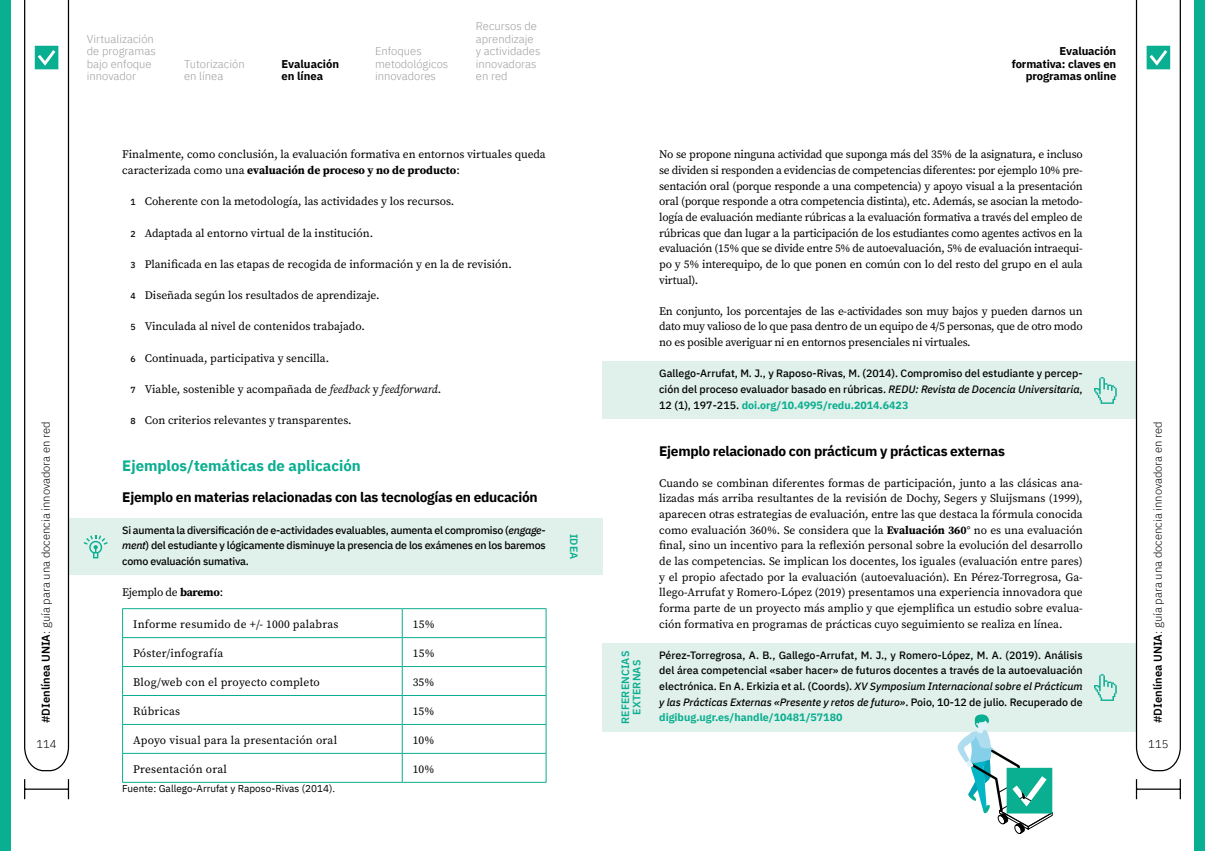
<style>
.page{position:relative;width:1205px;height:851px;background:#fff}
.page>*{position:absolute;margin:0;border:0;box-sizing:border-box;transform-origin:0 0}
.Tit_2{font:700 15px "IBM Plex Sans";color:#0aae90}
.Numeración{font:700 13.75px "IBM Plex Sans";letter-spacing:-.02em;color:#000}
.Texto_general{font:11.5px/15.6px "Source Serif Pro";color:#000;text-align:justify}
.Tabla_texto{font:11.5px "Source Serif Pro";letter-spacing:.02em;color:#000}
.Texto_general-2{font:11.5px "Source Serif Pro";letter-spacing:-.02em;color:#000}
.Viñetas{font:11.5px "Source Serif Pro";color:#000}
.t1{font:300 11.25px/12.5px "IBM Plex Sans";color:#9d9d9c}
.t2{font:300 11.25px "IBM Plex Sans";color:#000}
.Folio_general{font:700 11.25px/12.5px "IBM Plex Sans";letter-spacing:-.01em;color:#000}
.Texto_apartado{font:500 10.62px/15.6px "IBM Plex Sans";color:#000;text-align:justify}
.Texto_general-3{font:600 10.62px/11.2px "IBM Plex Sans";letter-spacing:.01em;color:#0aae90;text-align:center}
.Pie{font:10px "IBM Plex Sans";color:#000}
.s1{font-weight:600}
.s2{font-weight:700}
.s3{font-family:"IBM Plex Sans";font-weight:500;font-size:8.75px}
.s4{font-style:italic}
.s5{font-weight:700;color:#0aae90}
</style>
<div class="page">
<div style="left:0;top:0;width:11px;height:850px;background:#0aae90"></div>
<div style="left:1194px;top:0;width:11px;height:850px;background:#0aae90"></div>
<div style="left:602px;top:643px;width:554px;height:88px;background:#e0f0ea"></div>
<div style="left:602px;top:361px;width:554px;height:58px;background:#e0f0ea"></div>
<div style="left:49px;top:518px;width:553px;height:57px;background:#e0f0ea"></div>
<hr style="left:122px;top:608px;width:280px;height:1px;background:#0aae90">
<hr style="left:402px;top:608px;width:144px;height:1px;background:#0aae90">
<hr style="left:122px;top:637px;width:280px;height:1px;background:#0aae90">
<hr style="left:402px;top:637px;width:144px;height:1px;background:#0aae90">
<hr style="left:122px;top:666px;width:280px;height:1px;background:#0aae90">
<hr style="left:402px;top:666px;width:144px;height:1px;background:#0aae90">
<hr style="left:122px;top:695px;width:280px;height:1px;background:#0aae90">
<hr style="left:402px;top:695px;width:144px;height:1px;background:#0aae90">
<hr style="left:122px;top:724px;width:280px;height:1px;background:#0aae90">
<hr style="left:402px;top:724px;width:144px;height:1px;background:#0aae90">
<hr style="left:122px;top:753px;width:280px;height:1px;background:#0aae90">
<svg style="left:122px;top:609px;width:1px;height:172px"></svg>
<hr style="left:402px;top:753px;width:144px;height:1px;background:#0aae90">
<svg style="left:402px;top:609px;width:1px;height:172px"></svg>
<svg style="left:546px;top:609px;width:1px;height:172px"></svg>
<hr style="left:122px;top:781px;width:280px;height:1px;background:#0aae90">
<hr style="left:402px;top:781px;width:144px;height:1px;background:#0aae90">
<svg style="left:1094px;top:377px;width:22px;height:27px"></svg>
<svg style="left:1094px;top:674px;width:22px;height:26px"></svg>
<svg style="left:957px;top:714px;width:95px;height:119px"></svg>
<svg style="left:84px;top:535px;width:24px;height:23px"></svg>
<svg style="left:68px;top:779px;width:1px;height:20px"></svg>
<svg style="left:24px;top:779px;width:1px;height:20px"></svg>
<hr style="left:25px;top:788px;width:43px;height:1px;background:#000">
<hr style="left:1179px;top:779px;width:2px;height:20px;background:#000">
<svg style="left:1136px;top:779px;width:1px;height:20px"></svg>
<hr style="left:1136px;top:788px;width:44px;height:1px;background:#000">
<svg style="left:1135px;top:0;width:46px;height:771px"></svg>
<svg style="left:24px;top:0;width:46px;height:771px"></svg>
<p class="t2" style="left:37px;top:723px;width:303px;rotate:-90deg"><span class="s1">#DIenlínea UNIA</span>: guía para una docencia innovadora en red</p>
<p class="t2" style="left:36px;top:735px;width:22px">114</p>
<p class="t1" style="left:87px;top:32px;width:70px">Virtualización de programas bajo enfoque innovador</p>
<p class="t1" style="left:184px;top:57px;width:62px">Tutorización en línea</p>
<p class="Folio_general" style="left:281px;top:57px;width:59px">Evaluación en línea</p>
<p class="t1" style="left:375px;top:44px;width:75px">Enfoques metodológicos innovadores</p>
<p class="t1" style="left:476px;top:19px;width:66px">Recursos de aprendizaje y actividades innovadoras en red</p>
<p class="Texto_general" style="left:122px;top:147px;width:425px">Finalmente, como conclusión, la evaluación formativa en entornos virtuales queda caracterizada como una <span class="s2">evaluación de proceso y no de producto</span>:</p>
<p class="Texto_general" style="left:131px;top:194px;width:325px"><span class="s3">1</span> Coherente con la metodología, las actividades y los recursos.</p>
<p class="Texto_general" style="left:131px;top:225px;width:244px"><span class="s3">2</span> Adaptada al entorno virtual de la institución.</p>
<p class="Texto_general" style="left:131px;top:256px;width:383px"><span class="s3">3</span> Planificada en las etapas de recogida de información y en la de revisión.</p>
<p class="Texto_general" style="left:131px;top:287px;width:250px"><span class="s3">4</span> Diseñada según los resultados de aprendizaje.</p>
<p class="Texto_general" style="left:131px;top:319px;width:236px"><span class="s3">5</span> Vinculada al nivel de contenidos trabajado.</p>
<p class="Texto_general" style="left:131px;top:350px;width:200px"><span class="s3">6</span> Continuada, participativa y sencilla.</p>
<p class="Texto_general" style="left:131px;top:381px;width:312px"><span class="s3">7</span> Viable, sostenible y acompañada de <span class="s4">feedback</span> y <span class="s4">feedforward</span>.</p>
<p class="Texto_general" style="left:131px;top:412px;width:222px"><span class="s3">8</span> Con criterios relevantes y transparentes.</p>
<p class="Tit_2" style="left:122px;top:454px;width:240px">Ejemplos/temáticas de aplicación</p>
<p class="Numeración" style="left:122px;top:486px;width:417px">Ejemplo en materias relacionadas con las tecnologías en educación</p>
<p class="Texto_apartado" style="left:122px;top:521px;width:425px">Si aumenta la diversificación de e-actividades evaluables, aumenta el compromiso (<span class="s4">engage&shy;ment</span>) del estudiante y lógicamente disminuye la presencia de los exámenes en los baremos como evaluación sumativa.</p>
<p class="Texto_general-2" style="left:122px;top:584px;width:102px">Ejemplo de <span class="s2">baremo</span>:</p>
<p class="Tabla_texto" style="left:133px;top:616px;width:207px">Informe resumido de +/- 1000 palabras</p>
<p class="Tabla_texto" style="left:413px;top:616px;width:23px">15%</p>
<p class="Tabla_texto" style="left:133px;top:645px;width:92px">Póster/infografía</p>
<p class="Viñetas" style="left:413px;top:645px;width:23px">15%</p>
<p class="Tabla_texto" style="left:133px;top:674px;width:188px">Blog/web con el proyecto completo</p>
<p class="Viñetas" style="left:413px;top:674px;width:23px">35%</p>
<p class="Tabla_texto" style="left:133px;top:703px;width:49px">Rúbricas</p>
<p class="Viñetas" style="left:413px;top:703px;width:23px">15%</p>
<p class="Tabla_texto" style="left:133px;top:732px;width:205px">Apoyo visual para la presentación oral</p>
<p class="Viñetas" style="left:413px;top:732px;width:23px">10%</p>
<p class="Tabla_texto" style="left:133px;top:760px;width:95px">Presentación oral</p>
<p class="Viñetas" style="left:413px;top:760px;width:23px">10%</p>
<p class="Pie" style="left:122px;top:780px;width:214px">Fuente: Gallego-Arrufat y Raposo-Rivas (2014).</p>
<p class="Texto_general-3" style="left:580px;top:533px;width:27px;rotate:90deg">IDEA</p>
<p class="Folio_general" style="left:1012px;top:44px;width:106px;text-align:right">Evaluación formativa: claves en programas online</p>
<p class="Texto_general-3" style="left:619px;top:723px;width:75px;rotate:-90deg">REFERENCIAS<br>EXTERNAS</p>
<p class="Texto_general" style="left:659px;top:147px;width:425px">No se propone ninguna actividad que suponga más del 35% de la asignatura, e incluso se dividen si responden a evidencias de competencias diferentes: por ejemplo 10% pre&shy;sentación oral (porque responde a una competencia) y apoyo visual a la presentación oral (porque responde a otra competencia distinta), etc. Además, se asocian la metodo&shy;logía de evaluación mediante rúbricas a la evaluación formativa a través del empleo de rúbricas que dan lugar a la participación de los estudiantes como agentes activos en la evaluación (15% que se divide entre 5% de autoevaluación, 5% de evaluación intraequi&shy;po y 5% interequipo, de lo que ponen en común con lo del resto del grupo en el aula virtual).</p>
<p class="Texto_general" style="left:659px;top:303px;width:425px">En conjunto, los porcentajes de las e-actividades son muy bajos y pueden darnos un dato muy valioso de lo que pasa dentro de un equipo de 4/5 personas, que de otro modo no es posible averiguar ni en entornos presenciales ni virtuales.</p>
<p class="Texto_apartado" style="left:659px;top:365px;width:425px">Gallego-Arrufat, M. J., y Raposo-Rivas, M. (2014). Compromiso del estudiante y percep&shy;ción del proceso evaluador basado en rúbricas. <span class="s4">REDU: Revista de Docencia Universitaria</span>, 12 (1), 197-215. <span class="s5">doi.org/10.4995/redu.2014.6423</span></p>
<p class="Numeración" style="left:659px;top:439px;width:347px">Ejemplo relacionado con prácticum y prácticas externas</p>
<p class="Texto_general" style="left:659px;top:475px;width:425px">Cuando se combinan diferentes formas de participación, junto a las clásicas ana&shy;lizadas más arriba resultantes de la revisión de Dochy, Segers y Sluijsmans (1999), aparecen otras estrategias de evaluación, entre las que destaca la fórmula conocida como evaluación 360%. Se considera que la <span class="s2">Evaluación 360°</span> no es una evaluación final, sino un incentivo para la reflexión personal sobre la evolución del desarrollo de las competencias. Se implican los docentes, los iguales (evaluación entre pares) y el propio afectado por la evaluación (autoevaluación). En Pérez-Torregrosa, Ga&shy;llego-Arrufat y Romero-López (2019) presentamos una experiencia innovadora que forma parte de un proyecto más amplio y que ejemplifica un estudio sobre evalua&shy;ción formativa en programas de prácticas cuyo seguimiento se realiza en línea.</p>
<p class="Texto_apartado" style="left:659px;top:646px;width:425px">Pérez-Torregrosa, A. B., Gallego-Arrufat, M. J., y Romero-López, M. A. (2019). Análisis del área competencial «saber hacer» de futuros docentes a través de la autoevaluación electrónica. En A. Erkizia et al. (Coords). <span class="s4">XV Symposium Internacional sobre el Prácticum y las Prácticas Externas «Presente y retos de futuro»</span>. Poio, 10-12 de julio. Recuperado de <span class="s5">digibug.ugr.es/handle/10481/57180</span></p>
<p class="t2" style="left:1149px;top:723px;width:303px;rotate:-90deg"><span class="s1">#DIenlínea UNIA</span>: guía para una docencia innovadora en red</p>
<p class="t2" style="left:1148px;top:735px;width:22px">115</p>
</div>
